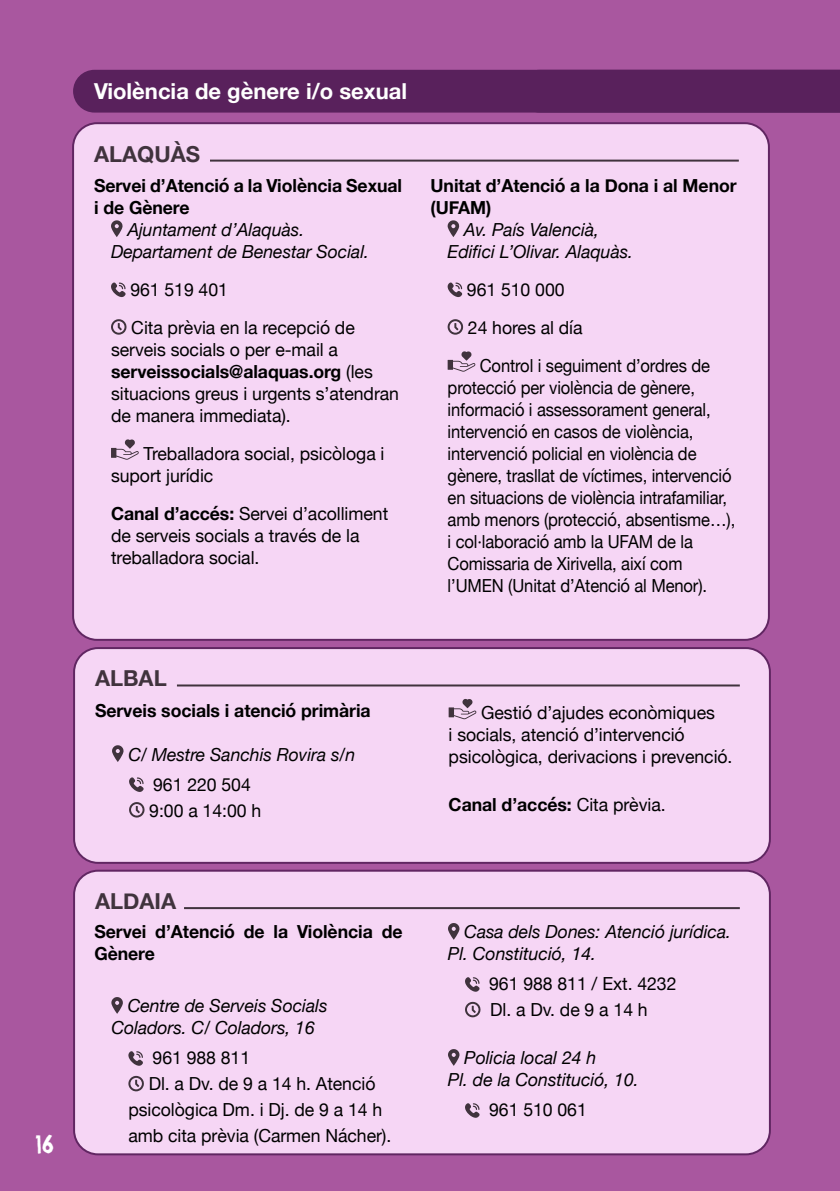
<style>
.page{position:relative;width:840px;height:1191px;background:#fff}
.page>*{position:absolute;margin:0;border:0;box-sizing:border-box;transform-origin:0 0}
.t1{font:24px "Chelsea Market";color:#fff}
.t2{font:700 22px "Helvetica Neue";color:#fff}
.t3{font:700 22px "Helvetica Neue";color:#40333d}
.t4{font:18px/22px "Helvetica Neue";letter-spacing:-.005em;color:#000}
.t5{font:18px/22px "Helvetica Neue";letter-spacing:-.005em;color:#000;scale:.92 1}
.t6{font:italic 18px/22px "Helvetica Neue";letter-spacing:-.005em;color:#000}
.t7{font:700 18px/22px "Helvetica Neue";letter-spacing:-.005em;color:#000}
.s1{font-weight:700}
.s2{font-weight:400}
</style>
<div class="page">
<div style="left:0;top:0;width:839px;height:1191px;background:#a9579f"></div>
<div style="left:73px;top:123px;width:695px;height:517px;background:#f6d6f5;border-radius:24px"></div>
<hr style="left:210px;top:160px;width:528px;height:2px;background:#40333d">
<svg style="left:111px;top:220px;width:12px;height:17px"></svg>
<svg style="left:111px;top:282px;width:14px;height:15px"></svg>
<svg style="left:111px;top:319px;width:16px;height:16px"></svg>
<svg style="left:111px;top:439px;width:28px;height:21px"></svg>
<svg style="left:447px;top:220px;width:12px;height:17px"></svg>
<svg style="left:447px;top:282px;width:15px;height:15px"></svg>
<svg style="left:447px;top:319px;width:16px;height:16px"></svg>
<svg style="left:447px;top:351px;width:28px;height:21px"></svg>
<div style="left:73px;top:70px;width:766px;height:43px;background:#59215c"></div>
<div style="left:74px;top:648px;width:695px;height:215px;background:#f6d6f5;border-radius:24px"></div>
<div style="left:73px;top:647px;width:697px;height:217px;border:2px solid #59215c;border-radius:24px"></div>
<hr style="left:177px;top:684px;width:562px;height:2px;background:#40333d">
<svg style="left:112px;top:745px;width:12px;height:17px"></svg>
<svg style="left:129px;top:777px;width:14px;height:15px"></svg>
<svg style="left:129px;top:802px;width:16px;height:15px"></svg>
<svg style="left:448px;top:699px;width:28px;height:20px"></svg>
<div style="left:74px;top:870px;width:695px;height:284px;background:#f6d6f5;border-radius:24px"></div>
<div style="left:73px;top:869px;width:697px;height:286px;border:2px solid #59215c;border-radius:24px"></div>
<hr style="left:184px;top:907px;width:555px;height:2px;background:#40333d">
<svg style="left:111px;top:997px;width:12px;height:16px"></svg>
<svg style="left:128px;top:1051px;width:15px;height:14px"></svg>
<svg style="left:128px;top:1075px;width:16px;height:16px"></svg>
<svg style="left:448px;top:923px;width:11px;height:16px"></svg>
<svg style="left:465px;top:977px;width:14px;height:14px"></svg>
<svg style="left:465px;top:1001px;width:15px;height:16px"></svg>
<svg style="left:448px;top:1049px;width:11px;height:16px"></svg>
<svg style="left:465px;top:1103px;width:14px;height:14px"></svg>
<h1 class="t1" style="left:35px;top:1129px;width:20px">16</h1>
<p class="t2" style="left:94px;top:74px;width:314px">Violència de gènere i/o sexual</p>
<p class="t3" style="left:94px;top:136px;width:107px">ALAQUÀS</p>
<p class="t7" style="left:94px;top:175px;width:309px">Servei d’Atenció a la Violència Sexual i de Gènere</p>
<p class="t6" style="left:111px;top:219px;width:259px;text-indent:16px">Ajuntament d’Alaquàs.<br>Departament de Benestar Social.</p>
<p class="t4" style="left:130px;top:271px;width:226px;line-height:38px">961 519 401<br>Cita prèvia en la recepció de</p>
<p class="t4" style="left:111px;top:339px;width:289px">serveis socials o per e-mail a <span class="s1">serveissocials@alaquas.org</span> (les situacions greus i urgents s’atendran de manera immediata).</p>
<p class="t4" style="left:111px;top:443px;width:275px;text-indent:32px">Treballadora social, psicòloga i suport jurídic</p>
<p class="t4" style="left:111px;top:503px;width:278px"><span class="s1">Canal d’accés:</span> Servei d’acolliment de serveis socials a través de la treballadora social.</p>
<p class="t7" style="left:430px;top:175px;width:307px">Unitat d’Atenció a la Dona i al Menor (UFAM)</p>
<p class="t6" style="left:447px;top:219px;width:187px;text-indent:16px">Av. País Valencià,<br>Edifici L’Olivar. Alaquàs.</p>
<p class="t4" style="left:466px;top:279px;width:99px">961 510 000</p>
<p class="t4" style="left:467px;top:317px;width:116px">24 hores al día</p>
<p class="t5" style="left:479px;top:355px;width:251px">Control i seguiment d’ordres de</p>
<p class="t5" style="left:447px;top:377px;width:314px">protecció per violència de gènere, informació i assessorament general, intervenció en casos de violència, intervenció policial en violència de gènere, trasllat de víctimes, intervenció en situacions de violència intrafamiliar, amb menors (protecció, absentisme…), i col·laboració amb la UFAM de la Comissaria de Xirivella, així com l’UMEN (Unitat d’Atenció al Menor).</p>
<p class="t3" style="left:95px;top:661px;width:73px">ALBAL</p>
<p class="t7" style="left:95px;top:699px;width:277px">Serveis socials i atenció primària</p>
<p class="t6" style="left:128px;top:744px;width:228px">C/ Mestre Sanchis Rovira s/n</p>
<p class="t4" style="left:149px;top:772px;width:113px;line-height:26px">961 220 504<br>9:00 a 14:00 h</p>
<p class="t4" style="left:448px;top:703px;width:285px;text-indent:32px">Gestió d’ajudes econòmiques<br>i socials, atenció d’intervenció psicològica, derivacions i prevenció.</p>
<p class="t7" style="left:448px;top:794px;width:218px">Canal d’accés: <span class="s2">Cita prèvia.</span></p>
<p class="t3" style="left:95px;top:884px;width:83px">ALDAIA</p>
<p class="t7" style="left:94px;top:921px;width:309px">Servei d’Atenció de la Violència de<br>Gènere</p>
<p class="t6" style="left:111px;top:996px;width:217px;text-indent:16px">Centre de Serveis Socials<br>Coladors. C/ Coladors, 16</p>
<p class="t4" style="left:152px;top:1048px;width:99px">961 988 811</p>
<p class="t4" style="left:149px;top:1074px;width:228px">Dl. a Dv. de 9 a 14 h. Atenció</p>
<p class="t4" style="left:128px;top:1100px;width:255px">psicològica Dm. i Dj. de 9 a 14 h</p>
<p class="t4" style="left:128px;top:1126px;width:264px">amb cita prèvia (Carmen Nácher).</p>
<p class="t6" style="left:447px;top:922px;width:284px;text-indent:16px">Casa dels Dones: Atenció jurídica.<br>Pl. Constitució, 14.</p>
<p class="t4" style="left:489px;top:972px;width:189px;line-height:26px">961 988 811 / Ext. 4232<br>Dl. a Dv. de 9 a 14 h</p>
<p class="t6" style="left:447px;top:1048px;width:192px;text-indent:16px">Policia local 24 h<br>Pl. de la Constitució, 10.</p>
<p class="t4" style="left:489px;top:1100px;width:99px">961 510 061</p>
</div>
